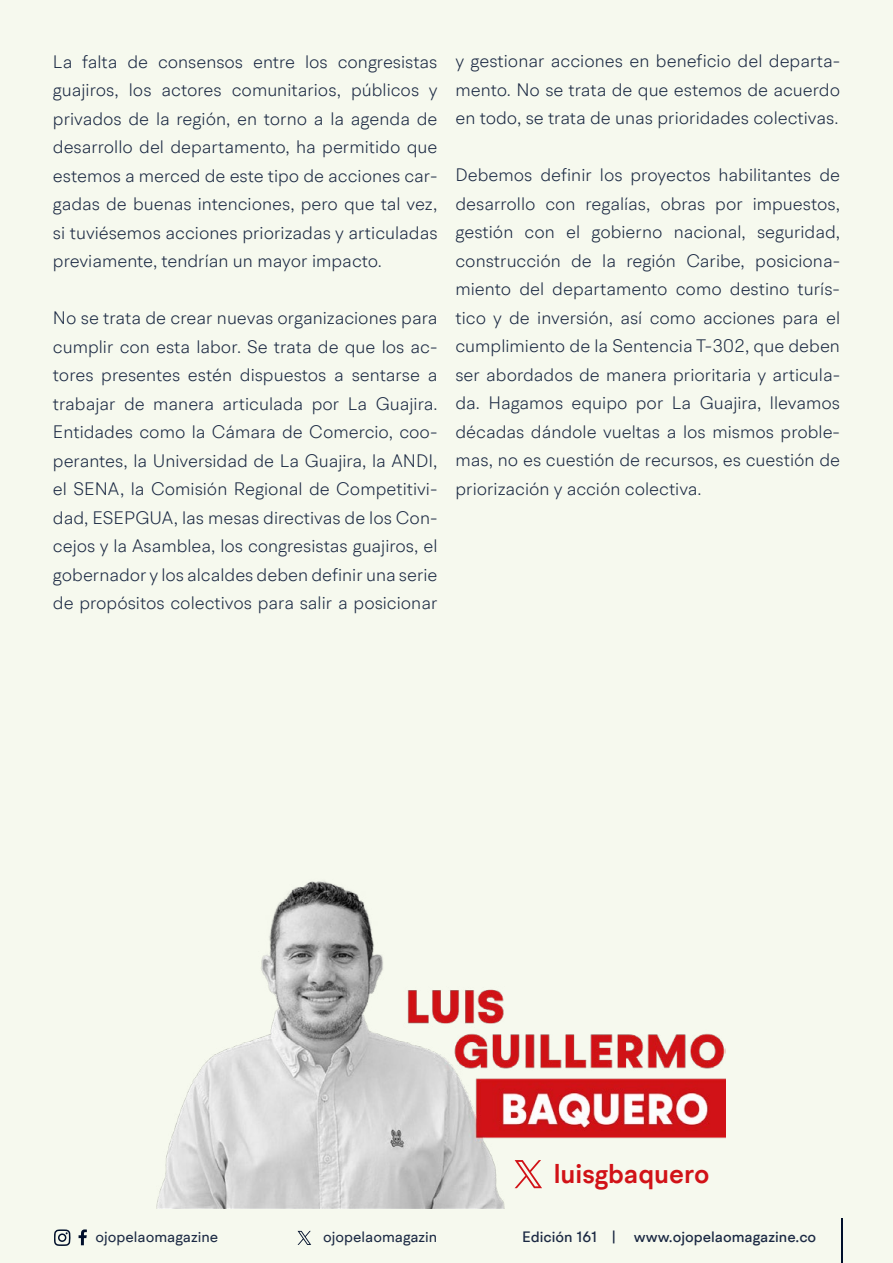
<style>
.page{position:relative;width:893px;height:1263px;background:#f6f9ee}
.page>*{position:absolute;margin:0;border:0;box-sizing:border-box;transform-origin:0 0}
.t1{font:600 26.55px "BR Hendrix";color:#d11217}
.t2{font:300 18px/28.5px "BR Hendrix";color:#1b2943;text-align:justify}
.t3{font:500 15px "BR Hendrix";color:#1b2943}
.t4{font:15px "BR Hendrix";color:#1b2943}
</style>
<div class="page">
<svg style="left:79px;top:1229px;width:8px;height:16px"></svg>
<svg style="left:54px;top:1229px;width:17px;height:17px"></svg>
<hr style="left:841px;top:1219px;width:1px;height:44px;background:#000f2b">
<svg style="left:298px;top:1231px;width:13px;height:14px"></svg>
<img style="left:157px;top:881px;width:568px;height:328px">
<svg style="left:515px;top:1160px;width:27px;height:28px"></svg>
<p class="t2" style="left:53px;top:47px;width:386px">La falta de consensos entre los congresistas guajiros, los actores comunitarios, públicos y privados de la región, en torno a la agenda de desarrollo del departamento, ha permitido que estemos a merced de este tipo de acciones car&shy;gadas de buenas intenciones, pero que tal vez, si tuviésemos acciones priorizadas y articuladas previamente, tendrían un mayor impacto.</p>
<p class="t2" style="left:53px;top:303px;width:386px">No se trata de crear nuevas organizaciones para cumplir con esta labor. Se trata de que los ac&shy;tores presentes estén dispuestos a sentarse a trabajar de manera articulada por La Guajira.<br>Entidades como la Cámara de Comercio, coo&shy;perantes, la Universidad de La Guajira, la ANDI, el SENA, la Comisión Regional de Competitivi&shy;dad, ESEPGUA, las mesas directivas de los Con&shy;cejos y la Asamblea, los congresistas guajiros, el gobernador y los alcaldes deben definir una serie de propósitos colectivos para salir a posicionar</p>
<p class="t2" style="left:455px;top:47px;width:386px">y gestionar acciones en beneficio del departa&shy;mento. No se trata de que estemos de acuerdo en todo, se trata de unas prioridades colectivas.</p>
<p class="t2" style="left:455px;top:161px;width:386px">Debemos definir los proyectos habilitantes de desarrollo con regalías, obras por impuestos, gestión con el gobierno nacional, seguridad, construcción de la región Caribe, posiciona&shy;miento del departamento como destino turís&shy;tico y de inversión, así como acciones para el cumplimiento de la Sentencia T-302, que deben ser abordados de manera prioritaria y articula&shy;da. Hagamos equipo por La Guajira, llevamos décadas dándole vueltas a los mismos proble&shy;mas, no es cuestión de recursos, es cuestión de priorización y acción colectiva.</p>
<h1 class="t1" style="left:554px;top:1157px;width:157px">luisgbaquero</h1>
<p class="t4" style="left:96px;top:1227px;width:124px">ojopelaomagazine</p>
<p class="t4" style="left:323px;top:1227px;width:116px">ojopelaomagazin</p>
<p class="t3" style="left:522px;top:1227px;width:296px">Edición 161 | www.ojopelaomagazine.co</p>
</div>
